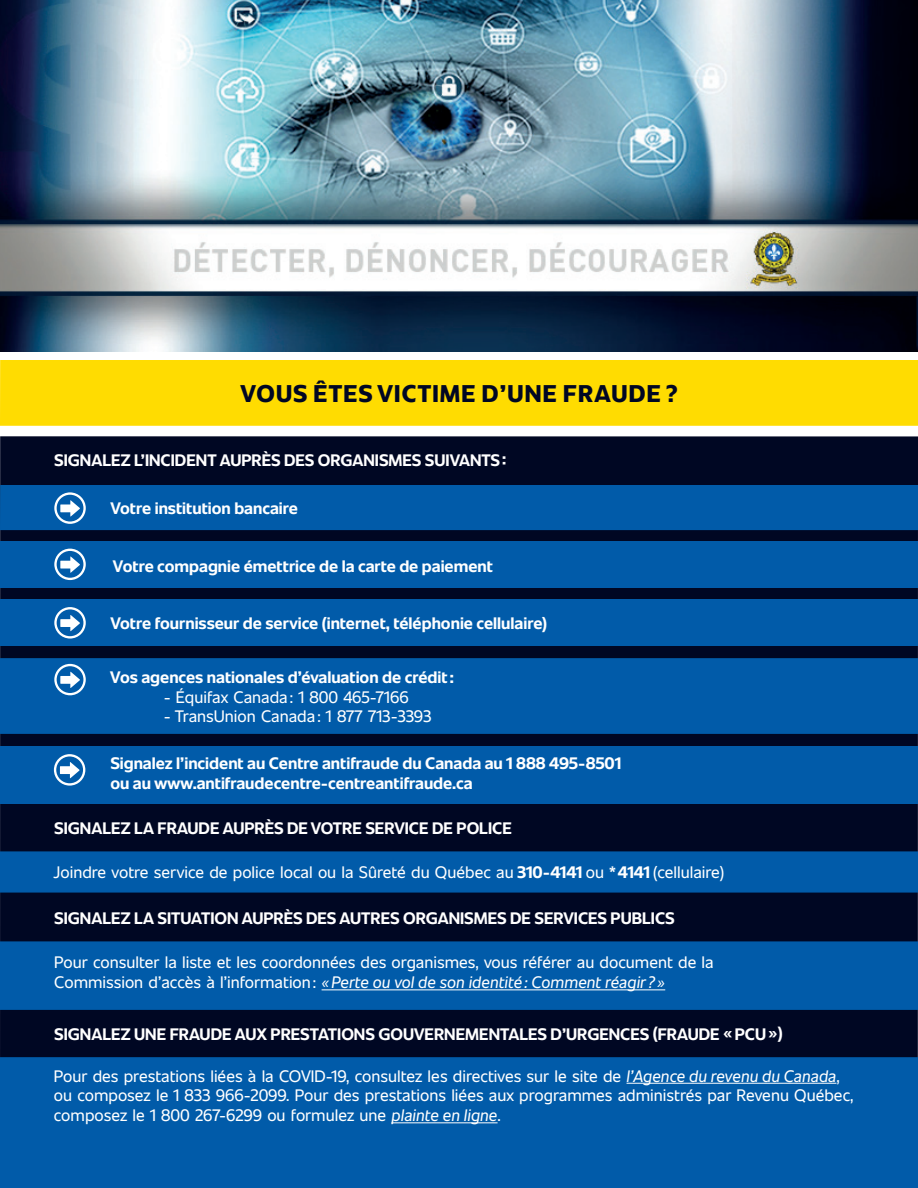
<style>
.page{position:relative;width:918px;height:1188px;background:#fff}
.page>*{position:absolute;margin:0;border:0;box-sizing:border-box;transform-origin:0 0}
.t1{font:900 24px "Unitext";letter-spacing:.05em;color:#000723}
.t2{font:16.5px/19.8px "Unitext";color:#fff}
.t3{font:700 16.5px/19.8px "Unitext";color:#fff}
.s1{font-weight:700}
.s2{font-style:italic}
</style>
<div class="page">
<div style="left:0;top:436px;width:918px;height:752px;background:#000723"></div>
<div style="left:0;top:541px;width:918px;height:47px;background:#015ba9"></div>
<div style="left:0;top:600px;width:918px;height:46px;background:#015ba9"></div>
<div style="left:0;top:747px;width:918px;height:57px;background:#015ba9"></div>
<div style="left:0;top:658px;width:918px;height:76px;background:#015ba9"></div>
<div style="left:0;top:851px;width:918px;height:42px;background:#015ba9"></div>
<div style="left:0;top:941px;width:918px;height:69px;background:#015ba9"></div>
<div style="left:0;top:1057px;width:918px;height:131px;background:#015ba9"></div>
<div style="left:0;top:485px;width:918px;height:45px;background:#015ba9"></div>
<img style="left:0;top:0;width:918px;height:352px">
<div style="left:0;top:357px;width:918px;height:69px;background:#ffdc01"></div>
<div style="left:0;top:352px;width:918px;height:7px;background:#fff"></div>
<svg style="left:54px;top:492px;width:32px;height:32px"></svg>
<svg style="left:54px;top:549px;width:32px;height:31px"></svg>
<svg style="left:54px;top:607px;width:32px;height:32px"></svg>
<svg style="left:54px;top:754px;width:31px;height:32px"></svg>
<svg style="left:54px;top:664px;width:32px;height:31px"></svg>
<hr style="left:322px;top:989px;width:343px;height:1px;background:#fff">
<hr style="left:627px;top:1083px;width:209px;height:1px;background:#fff">
<hr style="left:392px;top:1122px;width:106px;height:1px;background:#fff">
<h1 class="t1" style="left:240px;top:376px;width:439px">VOUS ÊTES VICTIME D’UNE FRAUDE ?</h1>
<p class="t3" style="left:54px;top:450px;width:454px">SIGNALEZ L’INCIDENT AUPRÈS DES ORGANISMES SUIVANTS:</p>
<p class="t3" style="left:110px;top:497px;width:189px">Votre institution bancaire</p>
<p class="t3" style="left:113px;top:555px;width:382px">Votre compagnie émettrice de la carte de paiement</p>
<p class="t3" style="left:110px;top:613px;width:438px">Votre fournisseur de service (internet, téléphonie cellulaire)</p>
<p class="t3" style="left:110px;top:666px;width:345px">Vos agences nationales d’évaluation de crédit:</p>
<p class="t2" style="left:164px;top:686px;width:246px">- Équifax Canada: 1 800 465-7166</p>
<p class="t2" style="left:164px;top:706px;width:269px">- TransUnion Canada: 1 877 713-3393</p>
<p class="t3" style="left:110px;top:753px;width:512px">Signalez l’incident au Centre antifraude du Canada au 1 888 495-8501 ou au www.antifraudecentre-centreantifraude.ca</p>
<p class="t3" style="left:54px;top:817px;width:459px">SIGNALEZ LA FRAUDE AUPRÈS DE VOTRE SERVICE DE POLICE</p>
<p class="t2" style="left:53px;top:862px;width:672px">Joindre votre service de police local ou la Sûreté du Québec au <span class="s1">310-4141</span> ou <span class="s1">*4141</span> (cellulaire)</p>
<p class="t3" style="left:54px;top:907px;width:622px">SIGNALEZ LA SITUATION AUPRÈS DES AUTRES ORGANISMES DE SERVICES PUBLICS</p>
<p class="t2" style="left:54px;top:952px;width:661px">Pour consulter la liste et les coordonnées des organismes, vous référer au document de la<br>Commission d’accès à l’information: <span class="s2">«Perte ou vol de son identité: Comment réagir ? »</span></p>
<p class="t3" style="left:54px;top:1023px;width:730px">SIGNALEZ UNE FRAUDE AUX PRESTATIONS GOUVERNEMENTALES D’URGENCES (FRAUDE «PCU»)</p>
<p class="t2" style="left:54px;top:1065px;width:801px">Pour des prestations liées à la COVID-19, consultez les directives sur le site de <span class="s2">l’Agence du revenu du Canada</span>, ou composez le 1 833 966-2099. Pour des prestations liées aux programmes administrés par Revenu Québec, composez le 1 800 267-6299 ou formulez une <span class="s2">plainte en ligne</span>.</p>
</div>
